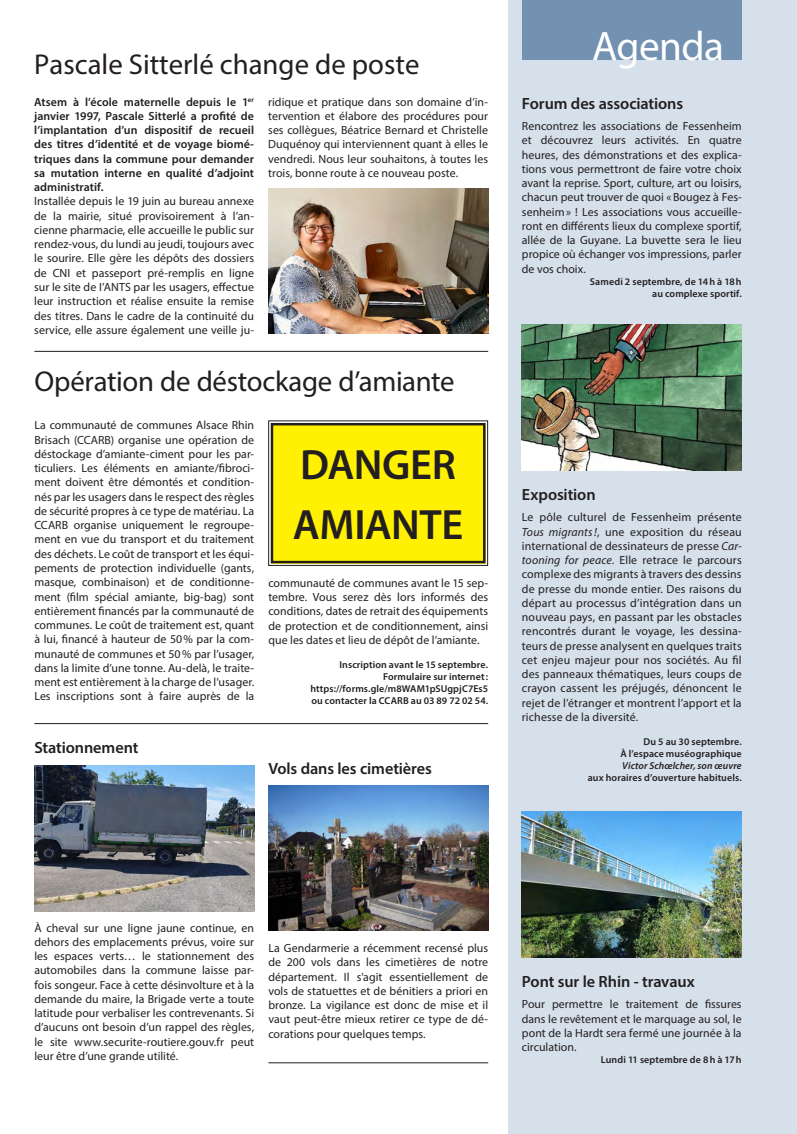
<style>
.page{position:relative;width:797px;height:1134px;background:#fff}
.page>*{position:absolute;margin:0;border:0;box-sizing:border-box;transform-origin:0 0}
.t1{font:600 42.5px "Myriad Pro";letter-spacing:-.01em;color:#231f20}
.t2{font:41.25px "Myriad Pro";letter-spacing:-.015em;color:#fff}
.Titre_intérieur_23{font:28.75px "Myriad Pro";color:#231f20}
.Ss_Titre_13_Sb{font:600 16.25px "Myriad Pro";letter-spacing:-.005em;color:#231f20}
.Textes_9_5{font:11.88px/14.2px "Myriad Pro";letter-spacing:.005em;color:#231f20;text-align:justify}
.Textes_9_5_Sb{font:600 11.88px/14.2px "Myriad Pro";letter-spacing:.005em;color:#231f20;text-align:justify}
.fin_d_art__8_sb{font:600 10px/12px "Myriad Pro";letter-spacing:.01em;color:#231f20;text-align:right}
.fin_d_art__8_sb-2{font:italic 600 10px "Myriad Pro";letter-spacing:.01em;color:#231f20}
.s1{font-style:italic}
</style>
<div class="page">
<div style="left:507px;top:0;width:289px;height:1133px;background:#d5e0eb"></div>
<div style="left:522px;top:0;width:219px;height:60px;background:#7391b1"></div>
<img style="left:522px;top:324px;width:219px;height:146px">
<img style="left:34px;top:765px;width:220px;height:145px">
<img style="left:268px;top:188px;width:220px;height:146px">
<svg style="left:268px;top:420px;width:220px;height:146px;background:#f8eb0a"></svg>
<div style="left:271px;top:423px;width:214px;height:140px;border:2px solid #231f20"></div>
<hr style="left:34px;top:351px;width:454px;height:1px;background:#231f20">
<hr style="left:34px;top:723px;width:454px;height:1px;background:#231f20">
<img style="left:268px;top:785px;width:220px;height:145px">
<hr style="left:268px;top:1061px;width:220px;height:1px;background:#231f20">
<img style="left:522px;top:811px;width:219px;height:145px">
<p class="Titre_intérieur_23" style="left:34px;top:46px;width:386px">Pascale Sitterlé change de poste</p>
<p class="Textes_9_5_Sb" style="left:34px;top:94px;width:221px">Atsem à l’école maternelle depuis le 1<sup>er </sup>janvier 1997, Pascale Sitterlé a profité de l’implantation d’un dispositif de recueil des titres d’identité et de voyage biomé&shy;triques dans la commune pour demander sa mutation interne en qualité d’adjoint administratif.</p>
<p class="Textes_9_5" style="left:34px;top:194px;width:221px">Installée depuis le 19 juin au bureau annexe de la mairie, situé provisoirement à l’an&shy;cienne pharmacie, elle accueille le public sur rendez-vous, du lundi au jeudi, toujours avec le sourire. Elle gère les dépôts des dossiers de CNI et passeport pré-remplis en ligne sur le site de I’ANTS par les usagers, effectue leur instruction et réalise ensuite la remise des titres. Dans le cadre de la continuité du service, elle assure également une veille ju-</p>
<p class="Textes_9_5" style="left:268px;top:94px;width:221px">ridique et pratique dans son domaine d’in&shy;tervention et élabore des procédures pour ses collègues, Béatrice Bernard et Christelle Duquénoy qui interviennent quant à elles le vendredi. Nous leur souhaitons, à toutes les trois, bonne route à ce nouveau poste.</p>
<p class="Titre_intérieur_23" style="left:34px;top:363px;width:421px">Opération de déstockage d’amiante</p>
<p class="Textes_9_5" style="left:34px;top:418px;width:221px">La communauté de communes Alsace Rhin Brisach (CCARB) organise une opération de déstockage d’amiante-ciment pour les par&shy;ticuliers. Les éléments en amiante/fibroci&shy;ment doivent être démontés et condition&shy;nés par les usagers dans le respect des règles de sécurité propres à ce type de matériau. La CCARB organise uniquement le regroupe&shy;ment en vue du transport et du traitement des déchets. Le coût de transport et les équi&shy;pements de protection individuelle (gants, masque, combinaison) et de conditionne&shy;ment (film spécial amiante, big-bag) sont entièrement financés par la communauté de communes. Le coût de traitement est, quant à lui, financé à hauteur de 50% par la com&shy;munauté de communes et 50% par l’usager, dans la limite d’une tonne. Au-delà, le traite&shy;ment est entièrement à la charge de l’usager.</p>
<p class="Textes_9_5" style="left:34px;top:688px;width:221px">Les inscriptions sont à faire auprès de la</p>
<p class="t1" style="left:300px;top:438px;width:157px">DANGER</p>
<p class="t1" style="left:293px;top:498px;width:172px">AMIANTE</p>
<p class="Textes_9_5" style="left:268px;top:575px;width:221px">communauté de communes avant le 15 sep&shy;tembre. Vous serez dès lors informés des conditions, dates de retrait des équipements de protection et de conditionnement, ainsi que les dates et lieu de dépôt de l’amiante.</p>
<p class="fin_d_art__8_sb" style="left:310px;top:658px;width:179px">Inscription avant le 15 septembre.<br>Formulaire sur internet: https://forms.gle/m8WAM1pSUgpjC7Es5 ou contacter la CCARB au 03 89 72 02 54.</p>
<p class="Ss_Titre_13_Sb" style="left:34px;top:737px;width:106px">Stationnement</p>
<p class="Ss_Titre_13_Sb" style="left:268px;top:757px;width:165px">Vols dans les cimetières</p>
<p class="t2" style="left:592px;top:21px;width:133px">Agenda</p>
<p class="Ss_Titre_13_Sb" style="left:522px;top:93px;width:163px">Forum des associations</p>
<p class="Textes_9_5" style="left:522px;top:119px;width:221px">Rencontrez les associations de Fessenheim et découvrez leurs activités. En quatre heures, des démonstrations et des explica&shy;tions vous permettront de faire votre choix avant la reprise. Sport, culture, art ou loisirs, chacun peut trouver de quoi «Bougez à Fes&shy;senheim» ! Les associations vous accueille&shy;ront en différents lieux du complexe sportif, allée de la Guyane. La buvette sera le lieu propice où échanger vos impressions, parler de vos choix.</p>
<p class="fin_d_art__8_sb" style="left:590px;top:275px;width:153px">Samedi 2 septembre, de 14h à 18h</p>
<p class="fin_d_art__8_sb" style="left:652px;top:287px;width:91px">au complexe sportif.</p>
<p class="Ss_Titre_13_Sb" style="left:522px;top:484px;width:75px">Exposition</p>
<p class="Textes_9_5" style="left:522px;top:510px;width:221px">Le pôle culturel de Fessenheim présente <span class="s1">Tous migrants!</span>, une exposition du réseau international de dessinateurs de presse <span class="s1">Car&shy;tooning for peace</span>. Elle retrace le parcours complexe des migrants à travers des dessins de presse du monde entier. Des raisons du départ au processus d’intégration dans un nouveau pays, en passant par les obstacles rencontrés durant le voyage, les dessina&shy;teurs de presse analysent en quelques traits cet enjeu majeur pour nos sociétés. Au fil des panneaux thématiques, leurs coups de crayon cassent les préjugés, dénoncent le rejet de l’étranger et montrent l’apport et la richesse de la diversité.</p>
<p class="fin_d_art__8_sb" style="left:643px;top:735px;width:100px">Du 5 au 30 septembre.</p>
<p class="fin_d_art__8_sb" style="left:620px;top:747px;width:123px">À l’espace muséographique</p>
<p class="fin_d_art__8_sb-2" style="left:622px;top:759px;width:121px">Victor Schœlcher, son œuvre</p>
<p class="fin_d_art__8_sb" style="left:587px;top:771px;width:155px">aux horaires d’ouverture habituels.</p>
<p class="Textes_9_5" style="left:34px;top:920px;width:221px">À cheval sur une ligne jaune continue, en dehors des emplacements prévus, voire sur les espaces verts… le stationnement des automobiles dans la commune laisse par&shy;fois songeur. Face à cette désinvolture et à la demande du maire, la Brigade verte a toute latitude pour verbaliser les contrevenants. Si d’aucuns ont besoin d’un rappel des règles, le site www.securite-routiere.gouv.fr peut leur être d’une grande utilité.</p>
<p class="Textes_9_5" style="left:268px;top:940px;width:221px">La Gendarmerie a récemment recensé plus de 200 vols dans les cimetières de notre département. Il s'agit essentiellement de vols de statuettes et de bénitiers a priori en bronze. La vigilance est donc de mise et il vaut peut-être mieux retirer ce type de dé&shy;corations pour quelques temps.</p>
<p class="Ss_Titre_13_Sb" style="left:522px;top:970px;width:174px">Pont sur le Rhin - travaux</p>
<p class="Textes_9_5" style="left:522px;top:996px;width:221px">Pour permettre le traitement de fissures dans le revêtement et le marquage au sol, le pont de la Hardt sera fermé une journée à la circulation.</p>
<p class="fin_d_art__8_sb" style="left:601px;top:1053px;width:142px">Lundi 11 septembre de 8h à 17h</p>
</div>
